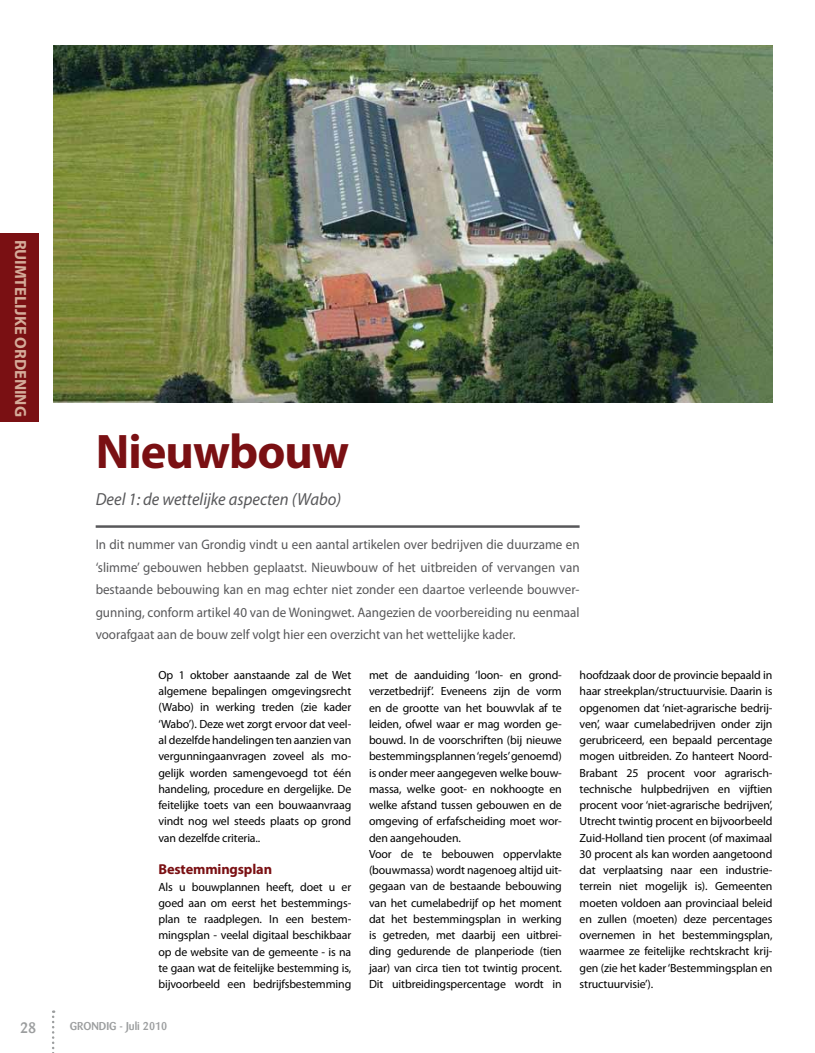
<style>
.page{position:relative;width:815px;height:1053px;background:#fff}
.page>*{position:absolute;margin:0;border:0;box-sizing:border-box;transform-origin:0 0}
.t1{font:700 48.75px "Myriad Pro";letter-spacing:-.02em;color:#7a1013}
.t2{font:italic 17.5px "Myriad Pro";color:#58585a;scale:.95 1}
.t3{font:700 16.25px "Myriad Pro";color:#d5ac9a}
.t4{font:500 15px "Barmeno Pro";color:#9c9e9f}
.t5{font:700 14.38px "Myriad Pro";letter-spacing:-.01em;color:#7a1013}
.t6{font:13.75px/22.5px "Myriad Pro";color:#58585a;text-align:justify;scale:.95 1}
.t7{font:11.88px/16.2px "Myriad Pro";letter-spacing:-.01em;color:#000;text-align:justify}
.t8{font:500 11.25px "Barmeno Pro";color:#9c9e9f}
</style>
<div class="page">
<hr style="left:96px;top:525px;width:484px;height:2px;background:#58585a">
<img style="left:53px;top:45px;width:719px;height:358px">
<svg style="left:52px;top:1010px;width:2px;height:43px"></svg>
<div style="left:0;top:234px;width:39px;height:188px;background:#7a1013"></div>
<h3 class="t3" style="left:31px;top:240px;width:179px;rotate:90deg">ruimtelijke ordening</h3>
<h1 class="t1" style="left:96px;top:419px;width:255px">Nieuwbouw</h1>
<h2 class="t2" style="left:96px;top:488px;width:260px">Deel 1: de wettelijke aspecten (Wabo)</h2>
<p class="t6" style="left:96px;top:533px;width:511px">In dit nummer van Grondig vindt u een aantal artikelen over bedrijven die duurzame en ‘slimme’ gebouwen hebben geplaatst. Nieuwbouw of het uitbreiden of vervangen van bestaande bebouwing kan en mag echter niet zonder een daartoe verleende bouwver&shy;gunning, conform artikel 40 van de Woningwet. Aangezien de voorbereiding nu eenmaal voorafgaat aan de bouw zelf volgt hier een overzicht van het wettelijke kader.</p>
<p class="t7" style="left:369px;top:666px;width:194px;text-align:left">met de aanduiding ‘loon- en grond&shy;verzetbedrijf’. Eveneens zijn de vorm en de grootte van het bouwvlak af te leiden, ofwel waar er mag worden ge&shy;bouwd. In de voorschriften (bij nieuwe bestemmingsplannen ‘regels’ genoemd) is onder meer aangegeven welke bouw&shy;massa, welke goot- en nokhoogte en welke afstand tussen gebouwen en de omgeving of erfafscheiding moet wor&shy;den aangehouden.<br>Voor de te bebouwen oppervlakte (bouwmassa) wordt nagenoeg altijd uit&shy;gegaan van de bestaande bebouwing van het cumelabedrijf op het moment dat het bestemmingsplan in werking is getreden, met daarbij een uitbrei&shy;ding gedurende de planperiode (tien jaar) van circa tien tot twintig procent.<br>Dit uitbreidingspercentage wordt in</p>
<p class="t7" style="left:580px;top:666px;width:194px">hoofdzaak door de provincie bepaald in haar streekplan/structuurvisie. Daarin is opgenomen dat ‘niet-agrarische bedrij&shy;ven’, waar cumelabedrijven onder zijn gerubriceerd, een bepaald percentage mogen uitbreiden. Zo hanteert Noord-Brabant 25 procent voor agrarisch&shy;technische hulpbedrijven en vijftien procent voor ‘niet-agrarische bedrijven’, Utrecht twintig procent en bijvoorbeeld Zuid-Holland tien procent (of maximaal 30 procent als kan worden aangetoond dat verplaatsing naar een industrie&shy;terrein niet mogelijk is). Gemeenten moeten voldoen aan provinciaal beleid en zullen (moeten) deze percentages overnemen in het bestemmingsplan, waarmee ze feitelijke rechtskracht krij&shy;gen (zie het kader ‘Bestemmingsplan en structuurvisie’).</p>
<p class="t7" style="left:158px;top:666px;width:194px">Op 1 oktober aanstaande zal de Wet algemene bepalingen omgevingsrecht (Wabo) in werking treden (zie kader ‘Wabo’). Deze wet zorgt ervoor dat veel&shy;al dezelfde handelingen ten aanzien van vergunningaanvragen zoveel als mo&shy;gelijk worden samengevoegd tot één handeling, procedure en dergelijke. De feitelijke toets van een bouwaanvraag vindt nog wel steeds plaats op grond van dezelfde criteria..</p>
<p class="t5" style="left:158px;top:860px;width:115px">Bestemmingsplan</p>
<p class="t7" style="left:158px;top:878px;width:194px">Als u bouwplannen heeft, doet u er goed aan om eerst het bestemmings&shy;plan te raadplegen. In een bestem&shy;mingsplan - veelal digitaal beschikbaar op de website van de gemeente - is na te gaan wat de feitelijke bestemming is, bijvoorbeeld een bedrijfsbestemming</p>
<p class="t4" style="left:20px;top:1017px;width:18px">28</p>
<p class="t8" style="left:70px;top:1018px;width:99px">GRONDIG - Juli 2010</p>
</div>
